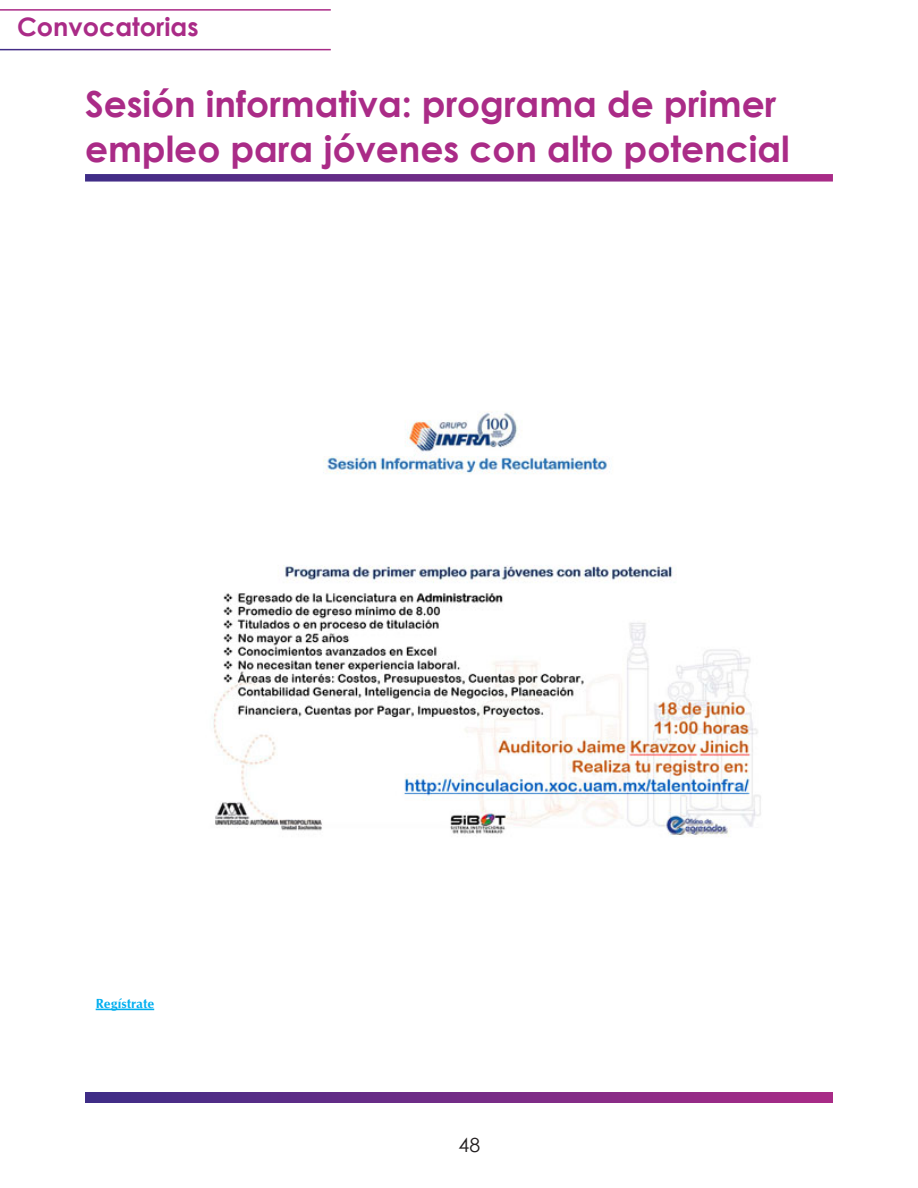
<style>
.page{position:relative;width:918px;height:1188px;background:#fff}
.page>*{position:absolute;margin:0;border:0;box-sizing:border-box;transform-origin:0 0}
.cabeza1Convocatorias{font:700 36px/45px "Century Gothic";color:#aa2b87}
.seccionConvocatorias{font:700 25.5px "Century Gothic";color:#aa2b87}
.cuerpo{font:19.5px "Century Gothic";color:#231f20}
.t1{font:700 13.5px "Optimum";color:#00aeef}
</style>
<div class="page">
<hr style="left:0;top:9px;width:331px;height:2px;background:#aa2b87">
<svg style="left:85px;top:1093px;width:748px;height:10px;background:#732c87"></svg>
<svg style="left:85px;top:174px;width:748px;height:8px;background:#7c398e"></svg>
<img style="left:213px;top:411px;width:548px;height:426px">
<hr style="left:96px;top:1009px;width:58px;height:1px;background:#00aeef">
<p class="seccionConvocatorias" style="left:17px;top:8px;width:183px">Convocatorias</p>
<p class="cabeza1Convocatorias" style="left:85px;top:79px;width:706px">Sesión informativa: programa de primer empleo para jóvenes con alto potencial</p>
<p class="t1" style="left:96px;top:996px;width:60px">Regístrate</p>
<p class="cuerpo" style="left:459px;top:1131px;width:23px">48</p>
</div>
